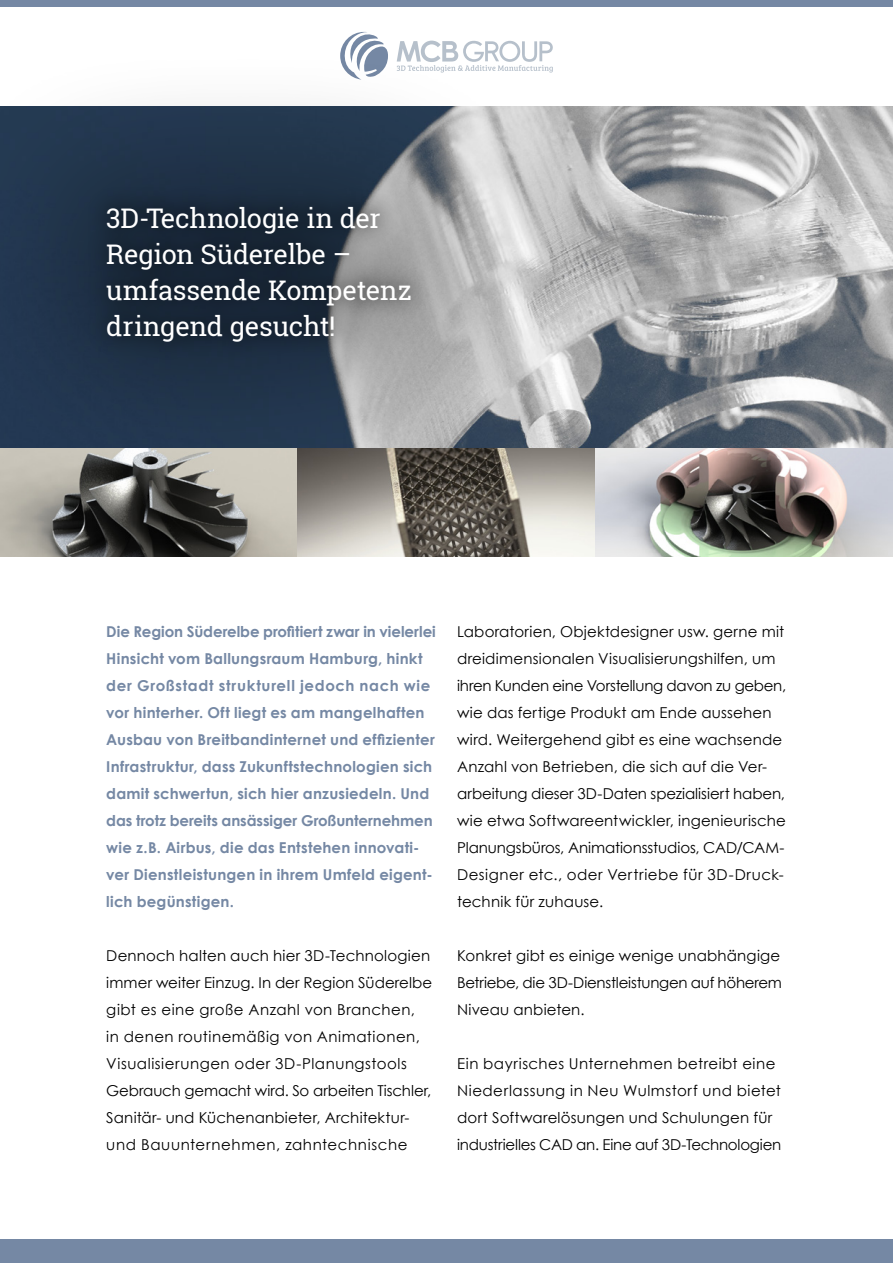
<style>
.page{position:relative;width:893px;height:1263px;background:#fff}
.page>*{position:absolute;margin:0;border:0;box-sizing:border-box;transform-origin:0 0}
.t1{font:27px/36px "Roboto Slab";letter-spacing:-.01em;color:#fff}
.t2{font:15px/27px "Century Gothic";letter-spacing:.01em;color:#000}
.t3{font:700 15px/27px "Century Gothic";letter-spacing:.015em;color:#7588a4}
</style>
<div class="page">
<img style="left:566px;top:106px;width:327px;height:342px">
<svg style="left:342px;top:31px;width:42px;height:15px"></svg>
<svg style="left:399px;top:41px;width:154px;height:5px"></svg>
<div style="left:0;top:1239px;width:893px;height:24px;background:#7588a4"></div>
<div style="left:0;top:0;width:893px;height:6px;background:#7588a4"></div>
<div style="left:0;top:46px;width:566px;height:454px;background:#000;opacity:.3"></div>
<img style="left:0;top:448px;width:893px;height:108px">
<h1 class="t1" style="left:106px;top:199px;width:307px">3D-Technologie in der<br>Region Süderelbe – umfassende Kompetenz dringend gesucht!</h1>
<p class="t3" style="left:106px;top:618px;width:331px">Die Region Süderelbe profitiert zwar in vielerlei Hinsicht vom Ballungsraum Hamburg, hinkt der Großstadt strukturell jedoch nach wie vor hinterher. Oft liegt es am mangelhaften Ausbau von Breitbandinternet und effizienter Infrastruktur, dass Zukunftstechnologien sich damit schwertun, sich hier anzusiedeln. Und das trotz bereits ansässiger Großunternehmen wie z.B. Airbus, die das Entstehen innovati&shy;ver Dienstleistungen in ihrem Umfeld eigent&shy;lich begünstigen.</p>
<p class="t2" style="left:106px;top:942px;width:327px">Dennoch halten auch hier 3D-Technologien immer weiter Einzug. In der Region Süderelbe gibt es eine große Anzahl von Branchen,<br>in denen routinemäßig von Animationen, Visualisierungen oder 3D-Planungstools Gebrauch gemacht wird. So arbeiten Tischler, Sanitär- und Küchenanbieter, Architektur&shy;und Bauunternehmen, zahntechnische</p>
<p class="t2" style="left:457px;top:618px;width:331px">Laboratorien, Objektdesigner usw. gerne mit dreidimensionalen Visualisierungshilfen, um ihren Kunden eine Vorstellung davon zu geben, wie das fertige Produkt am Ende aussehen wird. Weitergehend gibt es eine wachsende Anzahl von Betrieben, die sich auf die Ver&shy;arbeitung dieser 3D-Daten spezialisiert haben, wie etwa Softwareentwickler, ingenieurische Planungsbüros, Animationsstudios, CAD/CAM-Designer etc., oder Vertriebe für 3D-Druck&shy;technik für zuhause.</p>
<p class="t2" style="left:457px;top:942px;width:326px;text-align:justify">Konkret gibt es einige wenige unabhängige Betriebe, die 3D-Dienstleistungen auf höherem Niveau anbieten.</p>
<p class="t2" style="left:457px;top:1050px;width:326px">Ein bayrisches Unternehmen betreibt eine Niederlassung in Neu Wulmstorf und bietet dort Softwarelösungen und Schulungen für industrielles CAD an. Eine auf 3D-Technologien</p>
</div>
